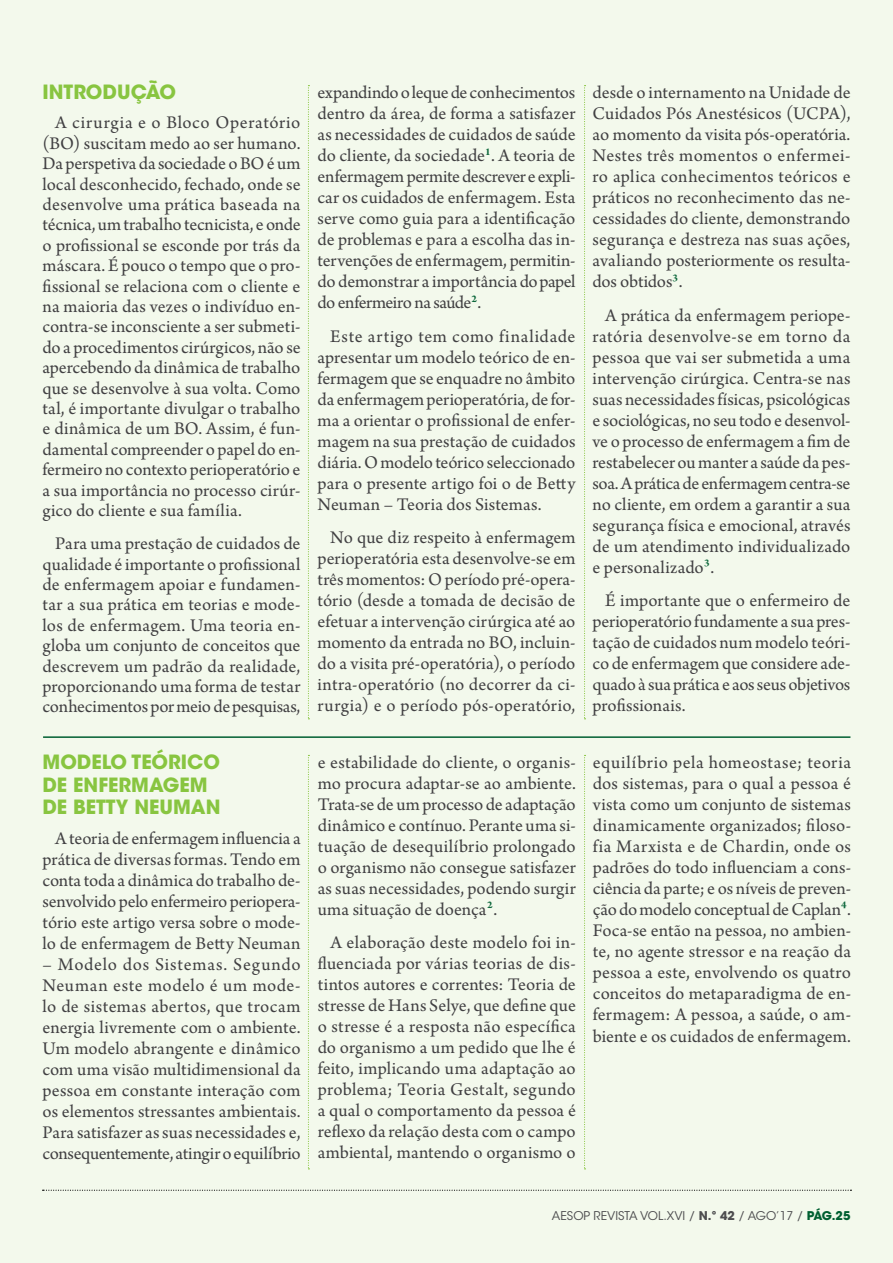
<style>
.page{position:relative;width:893px;height:1263px;background:#f3f9ec}
.page>*{position:absolute;margin:0;border:0;box-sizing:border-box;transform-origin:0 0}
.t1{font:700 19.5px/22.5px "ITC Avant Garde Std";color:#88c540}
.t2{font:18.75px/21px "Arno Pro";color:#414042;text-align:justify}
.t3{font:12px "ITC Avant Garde Std";color:#4d4d4f}
.s1{font-weight:700}
.s2{font-weight:700;color:#005f31}
</style>
<div class="page">
<svg style="left:43px;top:1190px;width:808px;height:1px"></svg>
<hr style="left:43px;top:736px;width:807px;height:2px;background:#005f31">
<svg style="left:308px;top:85px;width:1px;height:634px"></svg>
<svg style="left:584px;top:85px;width:1px;height:634px"></svg>
<svg style="left:308px;top:755px;width:1px;height:414px"></svg>
<svg style="left:584px;top:755px;width:1px;height:414px"></svg>
<p class="t1" style="left:43px;top:81px;width:135px">INTRODUÇÃO</p>
<p class="t2" style="left:43px;top:114px;width:260px;line-height:20.4px;text-indent:13px">A cirurgia e o Bloco Operatório (BO) suscitam medo ao ser humano.<br>Da perspetiva da sociedade o BO é um local desconhecido, fechado, onde se desenvolve uma prática baseada na técnica, um trabalho tecnicista, e onde o profissional se esconde por trás da máscara. É pouco o tempo que o pro&shy;fissional se relaciona com o cliente e na maioria das vezes o indivíduo en&shy;contra-se inconsciente a ser submeti&shy;do a procedimentos cirúrgicos, não se apercebendo da dinâmica de trabalho que se desenvolve à sua volta. Como tal, é importante divulgar o trabalho e dinâmica de um BO. Assim, é fun&shy;damental compreender o papel do en&shy;fermeiro no contexto perioperatório e a sua importância no processo cirúr&shy;gico do cliente e sua família.</p>
<p class="t2" style="left:43px;top:534px;width:260px;line-height:20.4px;text-indent:13px">Para uma prestação de cuidados de qualidade é importante o profissional de enfermagem apoiar e fundamen&shy;tar a sua prática em teorias e mode&shy;los de enfermagem. Uma teoria en&shy;globa um conjunto de conceitos que descrevem um padrão da realidade, proporcionando uma forma de testar conhecimentos por meio de pesquisas,</p>
<p class="t1" style="left:43px;top:751px;width:179px">MODELO TEÓRICO<br>DE ENFERMAG</p>
<p class="t1" style="left:43px;top:773px;width:179px;text-indent:137px">EM<br>DE BETTY NEUMAN</p>
<p class="t2" style="left:43px;top:829px;width:260px;text-indent:13px">A teoria de enfermagem influencia a prática de diversas formas. Tendo em conta toda a dinâmica do trabalho de&shy;senvolvido pelo enfermeiro periopera&shy;tório este artigo versa sobre o mode&shy;lo de enfermagem de Betty Neuman</p>
<p class="t2" style="left:43px;top:955px;width:260px">– Modelo dos Sistemas. Segundo Neuman este modelo é um mode&shy;lo de sistemas abertos, que trocam energia livremente com o ambiente.<br>Um modelo abrangente e dinâmico com uma visão multidimensional da pessoa em constante interação com os elementos stressantes ambientais.<br>Para satisfazer as suas necessidades e, consequentemente, atingir o equilíbrio</p>
<p class="t2" style="left:317px;top:83px;width:260px">expandindo o leque de conhecimentos dentro da área, de forma a satisfazer as necessidades de cuidados de saúde do cliente, da sociedade<sup>1</sup>. A teoria de enfermagem permite descrever e expli&shy;car os cuidados de enfermagem. Esta serve como guia para a identificação de problemas e para a escolha das in&shy;tervenções de enfermagem, permitin&shy;do demonstrar a importância do papel do enfermeiro na saúde<sup>2</sup>.</p>
<p class="t2" style="left:317px;top:326px;width:259px;text-indent:13px">Este artigo tem como finalidade apresentar um modelo teórico de en&shy;fermagem que se enquadre no âmbito da enfermagem perioperatória, de for&shy;ma a orientar o profissional de enfer&shy;magem na sua prestação de cuidados diária. O modelo teórico seleccionado para o presente artigo foi o de Betty Neuman – Teoria dos Sistemas.</p>
<p class="t2" style="left:317px;top:528px;width:259px;text-indent:13px">No que diz respeito à enfermagem perioperatória esta desenvolve-se em três momentos: O período pré-opera&shy;tório (desde a tomada de decisão de efetuar a intervenção cirúrgica até ao momento da entrada no BO, incluin&shy;do a visita pré-operatória), o período intra-operatório (no decorrer da ci&shy;rurgia) e o período pós-operatório,</p>
<p class="t2" style="left:318px;top:752px;width:260px">e estabilidade do cliente, o organis&shy;mo procura adaptar-se ao ambiente.<br>Trata-se de um processo de adaptação dinâmico e contínuo. Perante uma si&shy;tuação de desequilíbrio prolongado o organismo não consegue satisfazer as suas necessidades, podendo surgir uma situação de doença<sup>2</sup>.</p>
<p class="t2" style="left:318px;top:933px;width:260px;text-indent:13px">A elaboração deste modelo foi in&shy;fluenciada por várias teorias de dis&shy;tintos autores e correntes: Teoria de stresse de Hans Selye, que define que o stresse é a resposta não específica do organismo a um pedido que lhe é feito, implicando uma adaptação ao problema; Teoria Gestalt, segundo a qual o comportamento da pessoa é reflexo da relação desta com o campo ambiental, mantendo o organismo o</p>
<p class="t2" style="left:592px;top:83px;width:260px">desde o internamento na Unidade de Cuidados Pós Anestésicos (UCPA), ao momento da visita pós-operatória.<br>Nestes três momentos o enfermei&shy;ro aplica conhecimentos teóricos e práticos no reconhecimento das ne&shy;cessidades do cliente, demonstrando segurança e destreza nas suas ações, avaliando posteriormente os resulta&shy;dos obtidos<sup>3</sup>.</p>
<p class="t2" style="left:592px;top:305px;width:259px;text-indent:13px">A prática da enfermagem periope&shy;ratória desenvolve-se em torno da pessoa que vai ser submetida a uma intervenção cirúrgica. Centra-se nas suas necessidades físicas, psicológicas e sociológicas, no seu todo e desenvol&shy;ve o processo de enfermagem a fim de restabelecer ou manter a saúde da pes&shy;soa. A prática de enfermagem centra-se no cliente, em ordem a garantir a sua segurança física e emocional, através de um atendimento individualizado e personalizado<sup>3</sup>.</p>
<p class="t2" style="left:592px;top:591px;width:259px;text-indent:13px">É importante que o enfermeiro de perioperatório fundamente a sua pres&shy;tação de cuidados num modelo teóri&shy;co de enfermagem que considere ade&shy;quado à sua prática e aos seus objetivos profissionais.</p>
<p class="t2" style="left:593px;top:752px;width:260px">equilíbrio pela homeostase; teoria dos sistemas, para o qual a pessoa é vista como um conjunto de sistemas dinamicamente organizados; filoso&shy;fia Marxista e de Chardin, onde os padrões do todo influenciam a cons&shy;ciência da parte; e os níveis de preven&shy;ção do modelo conceptual de Caplan<sup>4</sup>.<br>Foca-se então na pessoa, no ambien&shy;te, no agente stressor e na reação da pessoa a este, envolvendo os quatro conceitos do metaparadigma de en&shy;fermagem: A pessoa, a saúde, o am&shy;biente e os cuidados de enfermagem.</p>
<p class="t3" style="left:552px;top:1209px;width:300px">AESOP REVISTA VOL.XVI / <span class="s1">N.º 42</span> / AGO’17 / <span class="s2">PÁG.25</span></p>
</div>
